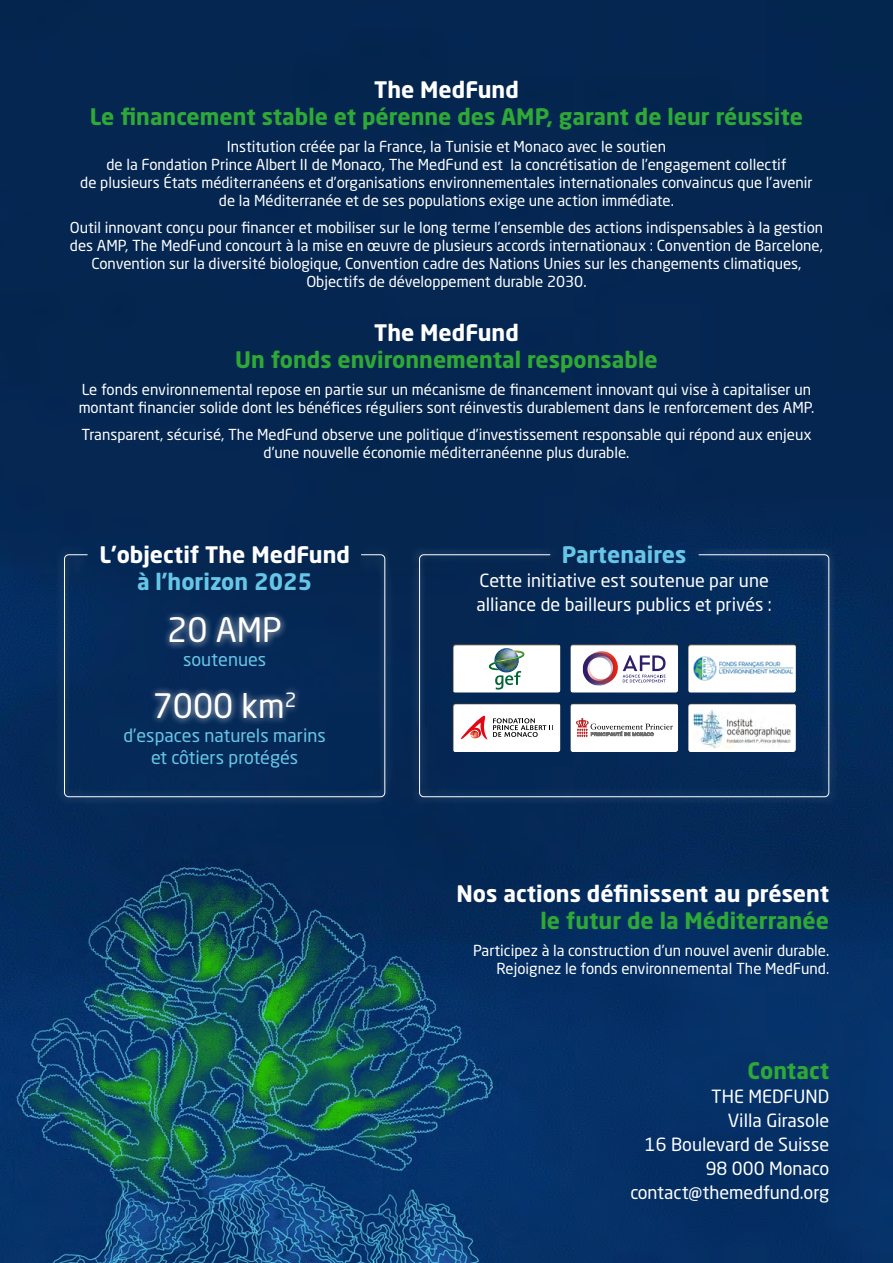
<style>
.page{position:relative;width:893px;height:1263px;background:#fff}
.page>*{position:absolute;margin:0;border:0;box-sizing:border-box;transform-origin:0 0}
.t1{font:33.3px "Neo Sans Std";color:#fff}
.t2{font:700 22.5px "Neo Sans Std";color:#2ea836}
.t3{font:700 22.5px "Neo Sans Std";color:#fff}
.t4{font:700 22.5px "Neo Sans Std";color:#67c6e7}
.t5{font:18px/24px "Neo Sans Std";color:#fff;text-align:right}
.t6{font:18px/21.6px "Neo Sans Std";color:#67c6e7;text-align:center}
.t7{font:15px/18px "Neo Sans Std";color:#fff;text-align:center}
</style>
<div class="page">
<img style="left:0;top:0;width:893px;height:1263px">
<div style="left:57px;top:547px;width:336px;height:258px;background:#fff;opacity:.75"></div>
<div style="left:64px;top:554px;width:321px;height:243px;border:1px solid #fff;border-radius:4px"></div>
<div style="left:412px;top:547px;width:425px;height:258px;background:#052958"></div>
<div style="left:419px;top:554px;width:410px;height:243px;border:1px solid #fff;border-radius:4px"></div>
<div style="left:675px;top:693px;width:135px;height:60px;background:#000;opacity:.75"></div>
<img style="left:693px;top:709px;width:99px;height:40px">
<div style="left:557px;top:693px;width:135px;height:60px;background:#000;opacity:.75"></div>
<div style="left:574px;top:716px;width:100px;height:23px;background:#fff;border-radius:3px"></div>
<svg style="left:576px;top:718px;width:97px;height:19px"></svg>
<div style="left:439px;top:633px;width:135px;height:60px;background:#000;opacity:.75"></div>
<div style="left:484px;top:646px;width:45px;height:45px;background:#fff;border-radius:3px"></div>
<svg style="left:489px;top:648px;width:35px;height:42px"></svg>
<div style="left:557px;top:633px;width:135px;height:60px;background:#000;opacity:.75"></div>
<div style="left:583px;top:650px;width:83px;height:37px;background:#fff;border-radius:2px"></div>
<svg style="left:583px;top:651px;width:83px;height:35px"></svg>
<div style="left:439px;top:693px;width:135px;height:60px;background:#000;opacity:.75"></div>
<svg style="left:460px;top:716px;width:93px;height:24px;background:#dcc7c7"></svg>
<div style="left:675px;top:633px;width:135px;height:60px;background:#000;opacity:.75"></div>
<img style="left:690px;top:655px;width:104px;height:27px">
<h2 class="t3" style="left:374px;top:75px;width:146px">The MedFund</h2>
<h2 class="t2" style="left:90px;top:102px;width:715px">Le financement stable et pérenne des AMP, garant de leur réussite</h2>
<p class="t7" style="left:80px;top:137px;width:734px">Institution créée par la France, la Tunisie et Monaco avec le soutien<br>de la Fondation Prince Albert II de Monaco, The MedFund est la concrétisation de l’engagement collectif<br>de plusieurs États méditerranéens et d’organisations environnementales internationales convaincus que l’avenir de la Méditerranée et de ses populations exige une action immédiate.</p>
<p class="t7" style="left:70px;top:218px;width:755px">Outil innovant conçu pour financer et mobiliser sur le long terme l’ensemble des actions indispensables à la gestion des AMP, The MedFund concourt à la mise en œuvre de plusieurs accords internationaux : Convention de Barcelone, Convention sur la diversité biologique, Convention cadre des Nations Unies sur les changements climatiques, Objectifs de développement durable 2030.</p>
<h2 class="t3" style="left:374px;top:318px;width:146px">The MedFund</h2>
<h2 class="t2" style="left:235px;top:345px;width:424px">Un fonds environnemental responsable</h2>
<p class="t7" style="left:79px;top:380px;width:737px;text-align:left">Le fonds environnemental repose en partie sur un mécanisme de financement innovant qui vise à capitaliser un montant financier solide dont les bénéfices réguliers sont réinvestis durablement dans le renforcement des AMP.</p>
<p class="t7" style="left:81px;top:425px;width:732px">Transparent, sécurisé, The MedFund observe une politique d’investissement responsable qui répond aux enjeux d’une nouvelle économie méditerranéenne plus durable.</p>
<h2 class="t3" style="left:99px;top:540px;width:252px">L’objectif The MedFund</h2>
<h2 class="t4" style="left:137px;top:567px;width:177px">à l’horizon 2025</h2>
<h1 class="t1" style="left:167px;top:609px;width:116px">20 AMP</h1>
<p class="t6" style="left:183px;top:648px;width:85px">soutenues</p>
<h1 class="t1" style="left:153px;top:685px;width:145px">7000 km<sup>2</sup></h1>
<p class="t6" style="left:123px;top:724px;width:204px">d’espaces naturels marins et côtiers protégés</p>
<h2 class="t4" style="left:562px;top:540px;width:126px">Partenaires</h2>
<p class="t5" style="left:476px;top:568px;width:297px;text-align:left">Cette initiative est soutenue par une alliance de bailleurs publics et privés :</p>
<h2 class="t3" style="left:457px;top:879px;width:374px">Nos actions définissent au présent</h2>
<h2 class="t2" style="left:540px;top:906px;width:290px">le futur de la Méditerranée</h2>
<p class="t7" style="left:473px;top:941px;width:358px;text-align:right">Participez à la construction d’un nouvel avenir durable.<br>Rejoignez le fonds environnemental The MedFund.</p>
<h2 class="t2" style="left:748px;top:1056px;width:83px">Contact</h2>
<p class="t5" style="left:630px;top:1084px;width:200px">THE MEDFUND<br>Villa Girasole<br>16 Boulevard de Suisse<br>98 000 Monaco contact@themedfund.org</p>
</div>
